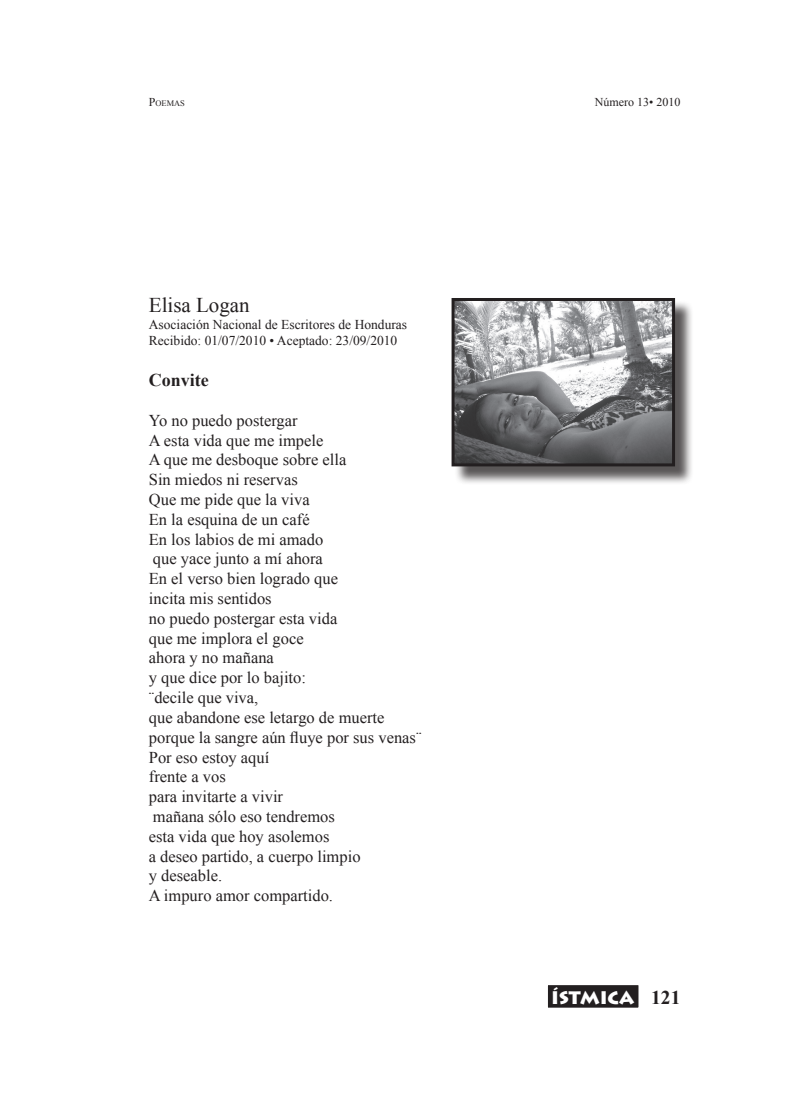
<style>
.page{position:relative;width:808px;height:1106px;background:#fff}
.page>*{position:absolute;margin:0;border:0;box-sizing:border-box;transform-origin:0 0}
.Autor_articulo{font:21px "Times New Roman";color:#231f20}
.t1{font:700 19.5px "Times New Roman";color:#231f20}
.t2{font:900 18px "Lithos Pro";color:#fff}
.Titulo_Poema{font:700 18px "Times New Roman";color:#231f20}
.t3{font:16.5px "Times New Roman";color:#231f20}
.Datos_Autor{font:13.5px "Times New Roman";color:#231f20}
.t4{font:12px "Times New Roman";color:#231f20}
.Titulo_Articulo{font:8.4px "Times New Roman";color:#231f20}
.s1{font-size:12px}
</style>
<div class="page">
<div style="left:546px;top:983px;width:94px;height:26px;background:#231f20;border:2px solid #fff"></div>
<div style="left:454px;top:300px;width:239px;height:185px;background:#231f20;opacity:.75"></div>
<img style="left:455px;top:302px;width:216px;height:160px">
<div style="left:451px;top:298px;width:224px;height:168px;border:3px solid #231f20"></div>
<p class="Titulo_Articulo" style="left:149px;top:98px;width:38px"><span class="s1">P</span>OEMAS</p>
<p class="Autor_articulo" style="left:149px;top:291px;width:102px">Elisa Logan</p>
<p class="Datos_Autor" style="left:149px;top:315px;width:260px">Asociación Nacional de Escritores de Honduras</p>
<p class="Datos_Autor" style="left:149px;top:331px;width:250px">Recibido: 01/07/2010 • Aceptado: 23/09/2010</p>
<p class="Titulo_Poema" style="left:149px;top:368px;width:61px">Convite</p>
<p class="t3" style="left:149px;top:409px;width:150px">Yo no puedo postergar</p>
<p class="t3" style="left:149px;top:429px;width:176px">A esta vida que me impele</p>
<p class="t3" style="left:149px;top:449px;width:199px">A que me desboque sobre ella</p>
<p class="t3" style="left:149px;top:468px;width:150px">Sin miedos ni reservas</p>
<p class="t3" style="left:149px;top:488px;width:162px">Que me pide que la viva</p>
<p class="t3" style="left:149px;top:508px;width:162px">En la esquina de un café</p>
<p class="t3" style="left:149px;top:528px;width:176px">En los labios de mi amado</p>
<p class="t3" style="left:153px;top:548px;width:171px">que yace junto a mí ahora</p>
<p class="t3" style="left:149px;top:567px;width:191px">En el verso bien logrado que</p>
<p class="t3" style="left:149px;top:587px;width:124px">incita mis sentidos</p>
<p class="t3" style="left:149px;top:607px;width:190px">no puedo postergar esta vida</p>
<p class="t3" style="left:149px;top:627px;width:156px">que me implora el goce</p>
<p class="t3" style="left:149px;top:647px;width:127px">ahora y no mañana</p>
<p class="t3" style="left:149px;top:666px;width:159px">y que dice por lo bajito:</p>
<p class="t3" style="left:149px;top:686px;width:111px">¨decile que viva,</p>
<p class="t3" style="left:149px;top:706px;width:237px">que abandone ese letargo de muerte</p>
<p class="t3" style="left:149px;top:726px;width:274px">porque la sangre aún fluye por sus venas¨</p>
<p class="t3" style="left:149px;top:746px;width:122px">Por eso estoy aquí</p>
<p class="t3" style="left:149px;top:765px;width:78px">frente a vos</p>
<p class="t3" style="left:149px;top:785px;width:136px">para invitarte a vivir</p>
<p class="t3" style="left:153px;top:805px;width:183px">mañana sólo eso tendremos</p>
<p class="t3" style="left:149px;top:825px;width:182px">esta vida que hoy asolemos</p>
<p class="t3" style="left:149px;top:845px;width:213px">a deseo partido, a cuerpo limpio</p>
<p class="t3" style="left:149px;top:864px;width:75px">y deseable.</p>
<p class="t3" style="left:149px;top:884px;width:186px">A impuro amor compartido.</p>
<p class="t4" style="left:595px;top:94px;width:87px">Número 13• 2010</p>
<p class="t2" style="left:551px;top:986px;width:85px">ÍSTMICA</p>
<p class="t1" style="left:651px;top:984px;width:31px">121</p>
</div>
